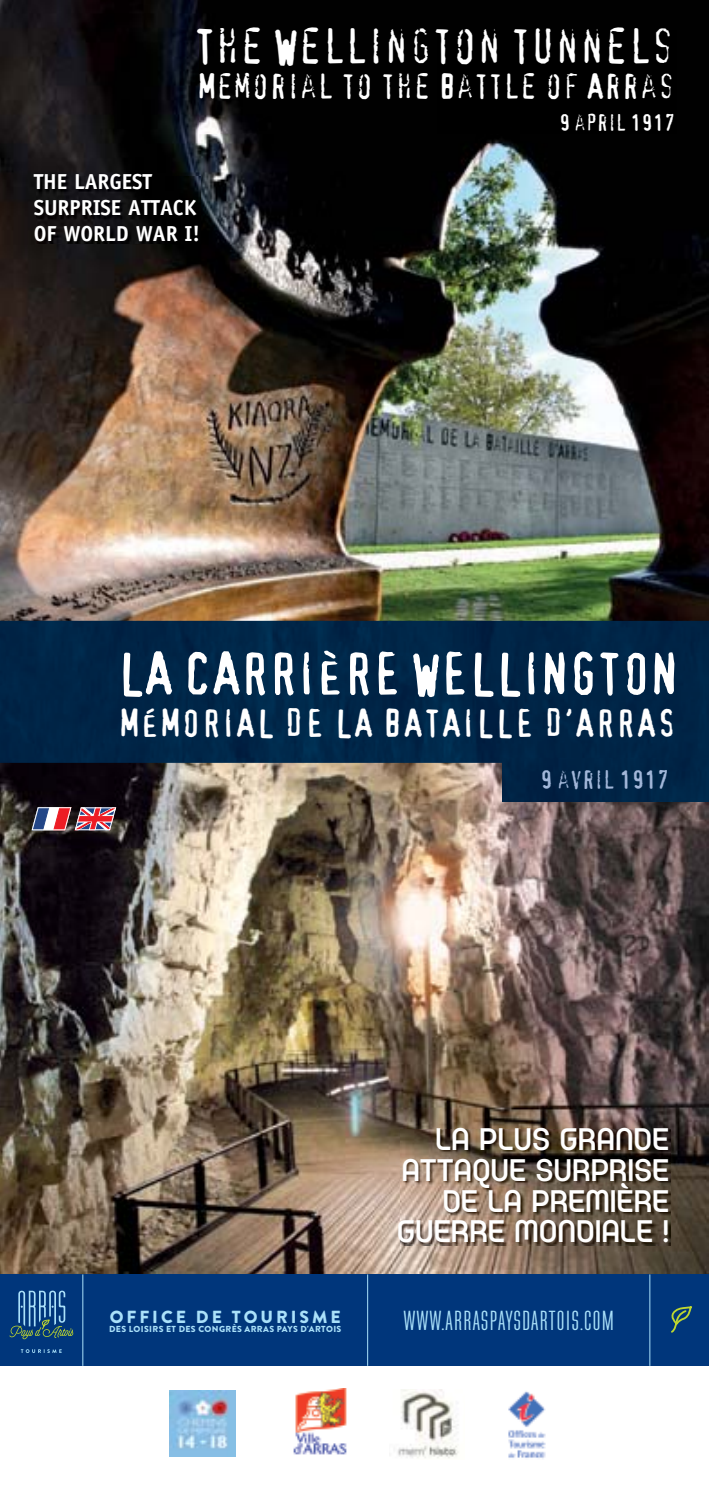
<style>
.page{position:relative;width:709px;height:1489px;background:#fff}
.page>*{position:absolute;margin:0;border:0;box-sizing:border-box;transform-origin:0 0}
.t1{font:57px "Confidential";color:#fff}
.t2{font:47.5px "Confidential";letter-spacing:.015em;color:#fff}
.t3{font:37.25px "Confidential";letter-spacing:.05em;color:#fff}
.t4{font:33.75px "Confidential";letter-spacing:.03em;color:#fff}
.t5{font:500 33.25px/31px "ARS District";letter-spacing:-.005em;color:#fff;text-align:right}
.t6{font:27.5px "Directors Gothic 201";letter-spacing:.035em;color:#aae1fa}
.t7{font:25px "Confidential";color:#a2b7d9}
.t8{font:22.5px "Confidential";color:#fff}
.t9{font:700 21.75px/25.8px "Officina Sans";letter-spacing:-.005em;color:#fff}
.t10{font:900 17.5px "Brandon Grotesque";letter-spacing:.17em;color:#aae1fa}
.t11{font:900 8.75px "Brandon Grotesque";letter-spacing:.04em;color:#aae1fa}
</style>
<div class="page">
<div style="left:0;top:620px;width:709px;height:142px;background:#002547"></div>
<img style="left:0;top:762px;width:709px;height:512px">
<img style="left:0;top:0;width:709px;height:620px">
<svg style="left:31px;top:807px;width:89px;height:23px"></svg>
<div style="left:200px;top:30px;width:476px;height:104px;background:#000"></div>
<div style="left:502px;top:758px;width:207px;height:43px;background:#002445"></div>
<img style="left:401px;top:1129px;width:269px;height:116px">
<img style="left:36px;top:176px;width:165px;height:68px">
<div style="left:0;top:1274px;width:709px;height:91px;background:#00367b"></div>
<svg style="left:671px;top:1306px;width:21px;height:27px"></svg>
<svg style="left:10px;top:1290px;width:63px;height:49px"></svg>
<svg style="left:21px;top:1349px;width:41px;height:3px"></svg>
<hr style="left:82px;top:1274px;width:1px;height:91px;background:#aae1fa">
<hr style="left:649px;top:1274px;width:1px;height:91px;background:#aae1fa">
<hr style="left:367px;top:1274px;width:1px;height:91px;background:#aae1fa">
<img style="left:508px;top:1391px;width:38px;height:68px">
<img style="left:293px;top:1388px;width:54px;height:67px">
<img style="left:169px;top:1390px;width:66px;height:66px">
<img style="left:397px;top:1389px;width:62px;height:69px">
<h2 class="t2" style="left:195px;top:20px;width:482px">THE WELLINGTON TUNNELS</h2>
<p class="t4" style="left:198px;top:68px;width:478px">MEMORIAL TO THE BATTLE OF ARRAS</p>
<p class="t8" style="left:559px;top:110px;width:118px">9 APRIL 1917</p>
<p class="t9" style="left:34px;top:172px;width:168px">THE LARGEST<br>SURPRISE ATTACK<br>OF WORLD WAR I!</p>
<h1 class="t1" style="left:117px;top:641px;width:562px">LA CARRIÈRE WELLINGTON</h1>
<p class="t3" style="left:120px;top:701px;width:557px">MÉMORIAL DE LA BATAILLE D’ARRAS</p>
<p class="t7" style="left:540px;top:765px;width:130px">9 AVRIL 1917</p>
<p class="t5" style="left:397px;top:1126px;width:274px">LA PLUS GRANDE<br>ATTAQUE SURPRISE<br>DE LA PREMIÈRE<br>GUERRE MONDIALE !</p>
<p class="t10" style="left:110px;top:1306px;width:232px">OFFICE DE TOURISME</p>
<p class="t6" style="left:403px;top:1310px;width:212px">WWW.ARRASPAYSDARTOIS.COM</p>
<p class="t11" style="left:109px;top:1323px;width:234px">DES LOISIRS ET DES CONGRÈS ARRAS PAYS D'ARTOIS</p>
</div>
